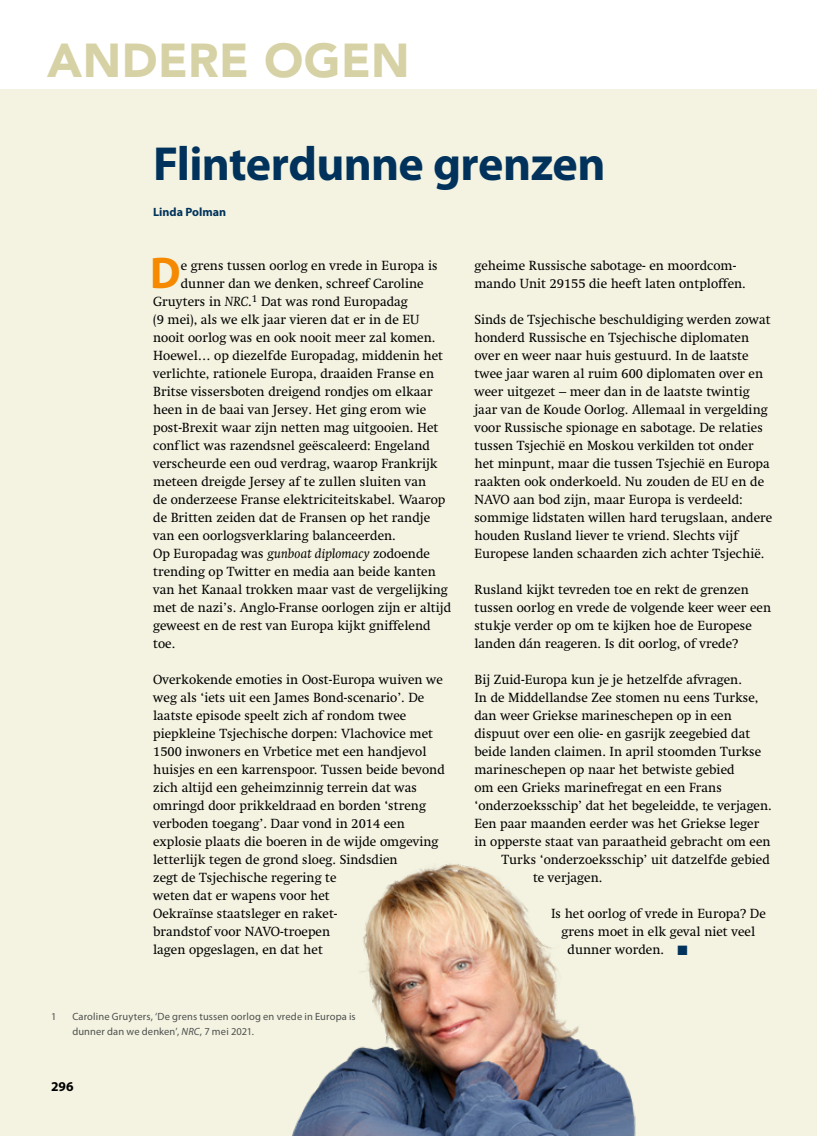
<style>
.page{position:relative;width:817px;height:1136px;background:#fff}
.page>*{position:absolute;margin:0;border:0;box-sizing:border-box;transform-origin:0 0}
.t1{font:700 48px "Myriad Pro";letter-spacing:-.015em;color:#00325c}
.t2{font:900 47.25px "Avenir LT Std";letter-spacing:.01em;color:#d6d2a5}
.t3{font:700 44.7px "Myriad Pro";color:#f58900}
.t4{font:13.5px/18px "Swift LT Std";color:#000}
.t5{font:700 13.5px "Myriad Pro";color:#000}
.t6{font:700 12px "Myriad Pro";color:#00325c}
.t7{font:10.5px/15px "Myriad Pro";letter-spacing:.015em;color:#4d4f4e}
.s1{font-style:italic}
.s2{color:#00325c}
</style>
<div class="page">
<div style="left:0;top:89px;width:816px;height:1046px;background:#f4f3e1"></div>
<img style="left:292px;top:864px;width:344px;height:271px">
<h2 class="t2" style="left:47px;top:32px;width:364px">ANDERE OGEN</h2>
<h1 class="t1" style="left:153px;top:133px;width:454px">Flinterdunne grenzen</h1>
<p class="t6" style="left:153px;top:204px;width:74px">Linda Polman</p>
<h3 class="t3" style="left:150px;top:244px;width:32px">D</h3>
<p class="t4" style="left:181px;top:257px;width:258px">e grens tussen oorlog en vrede in Europa is</p>
<p class="t4" style="left:181px;top:275px;width:244px">dunner dan we denken, schreef Caroline</p>
<p class="t4" style="left:153px;top:293px;width:256px">Gruyters in <span class="s1">NRC</span>.<sup>1</sup> Dat was rond Europadag</p>
<p class="t4" style="left:153px;top:311px;width:268px">(9 mei), als we elk jaar vieren dat er in de EU</p>
<p class="t4" style="left:153px;top:329px;width:284px">nooit oorlog was en ook nooit meer zal komen.</p>
<p class="t4" style="left:153px;top:347px;width:291px">Hoewel… op diezelfde Europadag, middenin het</p>
<p class="t4" style="left:153px;top:365px;width:282px">verlichte, rationele Europa, draaiden Franse en</p>
<p class="t4" style="left:153px;top:383px;width:281px">Britse vissersboten dreigend rondjes om elkaar</p>
<p class="t4" style="left:153px;top:401px;width:274px">heen in de baai van Jersey. Het ging erom wie</p>
<p class="t4" style="left:153px;top:419px;width:287px">post-Brexit waar zijn netten mag uitgooien. Het</p>
<p class="t4" style="left:153px;top:437px;width:278px">conflict was razendsnel geëscaleerd: Engeland</p>
<p class="t4" style="left:153px;top:455px;width:286px">verscheurde een oud verdrag, waarop Frankrijk</p>
<p class="t4" style="left:153px;top:473px;width:274px">meteen dreigde Jersey af te zullen sluiten van</p>
<p class="t4" style="left:153px;top:491px;width:293px">de onderzeese Franse elektriciteitskabel. Waarop</p>
<p class="t4" style="left:153px;top:509px;width:278px">de Britten zeiden dat de Fransen op het randje</p>
<p class="t4" style="left:153px;top:527px;width:244px">van een oorlogsverklaring balanceerden.</p>
<p class="t4" style="left:153px;top:545px;width:278px">Op Europadag was <span class="s1">gunboat diplomacy</span> zodoende</p>
<p class="t4" style="left:153px;top:563px;width:284px">trending op Twitter en media aan beide kanten</p>
<p class="t4" style="left:153px;top:581px;width:296px">van het Kanaal trokken maar vast de vergelijking</p>
<p class="t4" style="left:153px;top:599px;width:299px">met de nazi’s. Anglo-Franse oorlogen zijn er altijd</p>
<p class="t4" style="left:153px;top:617px;width:279px">geweest en de rest van Europa kijkt gniffelend</p>
<p class="t4" style="left:153px;top:635px;width:24px">toe.</p>
<p class="t4" style="left:153px;top:671px;width:293px">Overkokende emoties in Oost-Europa wuiven we weg als ‘iets uit een James Bond-scenario’. De laatste episode speelt zich af rondom twee piepkleine Tsjechische dorpen: Vlachovice met 1500 inwoners en Vrbetice met een handjevol huisjes en een karrenspoor. Tussen beide bevond zich altijd een geheimzinnig terrein dat was omringd door prikkeldraad en borden ‘streng verboden toegang’. Daar vond in 2014 een explosie plaats die boeren in de wijde omgeving letterlijk tegen de grond sloeg. Sindsdien<br>zegt de Tsjechische regering te<br>weten dat er wapens voor het<br>Oekraïnse staatsleger en raket-<br>brandstof voor NAVO-troepen<br>lagen opgeslagen, en dat het</p>
<p class="t7" style="left:51px;top:1008px;width:7px">1</p>
<p class="t7" style="left:72px;top:1008px;width:285px">Caroline Gruyters, ‘De grens tussen oorlog en vrede in Europa is dunner dan we denken’, <span class="s1">NRC</span>, 7 mei 2021.</p>
<p class="t5" style="left:51px;top:1077px;width:24px">296</p>
<p class="t4" style="left:474px;top:257px;width:273px">geheime Russische sabotage- en moordcom&shy;mando Unit 29155 die heeft laten ontploffen.</p>
<p class="t4" style="left:474px;top:311px;width:299px">Sinds de Tsjechische beschuldiging werden zowat honderd Russische en Tsjechische diplomaten over en weer naar huis gestuurd. In de laatste twee jaar waren al ruim 600 diplomaten over en weer uitgezet – meer dan in de laatste twintig jaar van de Koude Oorlog. Allemaal in vergelding voor Russische spionage en sabotage. De relaties tussen Tsjechië en Moskou verkilden tot onder het minpunt, maar die tussen Tsjechië en Europa raakten ook onderkoeld. Nu zouden de EU en de NAVO aan bod zijn, maar Europa is verdeeld: sommige lidstaten willen hard terugslaan, andere houden Rusland liever te vriend. Slechts vijf Europese landen schaarden zich achter Tsjechië.</p>
<p class="t4" style="left:474px;top:581px;width:298px">Rusland kijkt tevreden toe en rekt de grenzen tussen oorlog en vrede de volgende keer weer een stukje verder op om te kijken hoe de Europese landen dán reageren. Is dit oorlog, of vrede?</p>
<p class="t4" style="left:474px;top:671px;width:269px">Bij Zuid-Europa kun je je hetzelfde afvragen.</p>
<p class="t4" style="left:474px;top:689px;width:285px">In de Middellandse Zee stomen nu eens Turkse,</p>
<p class="t4" style="left:474px;top:707px;width:259px">dan weer Griekse marineschepen op in een</p>
<p class="t4" style="left:474px;top:725px;width:277px">dispuut over een olie- en gasrijk zeegebied dat</p>
<p class="t4" style="left:474px;top:743px;width:288px">beide landen claimen. In april stoomden Turkse</p>
<p class="t4" style="left:474px;top:761px;width:262px">marineschepen op naar het betwiste gebied</p>
<p class="t4" style="left:474px;top:779px;width:249px">om een Grieks marinefregat en een Frans</p>
<p class="t4" style="left:474px;top:797px;width:299px">‘onderzoeksschip’ dat het begeleidde, te verjagen.</p>
<p class="t4" style="left:474px;top:815px;width:286px">Een paar maanden eerder was het Griekse leger</p>
<p class="t4" style="left:474px;top:833px;width:298px">in opperste staat van paraatheid gebracht om een</p>
<p class="t4" style="left:501px;top:851px;width:270px">Turks ‘onderzoeksschip’ uit datzelfde gebied</p>
<p class="t4" style="left:533px;top:869px;width:71px">te verjagen.</p>
<p class="t4" style="left:551px;top:905px;width:216px">Is het oorlog of vrede in Europa? De</p>
<p class="t4" style="left:561px;top:923px;width:195px">grens moet in elk geval niet veel</p>
<p class="t4" style="left:567px;top:941px;width:121px">dunner worden. <span class="s2">■</span></p>
</div>
